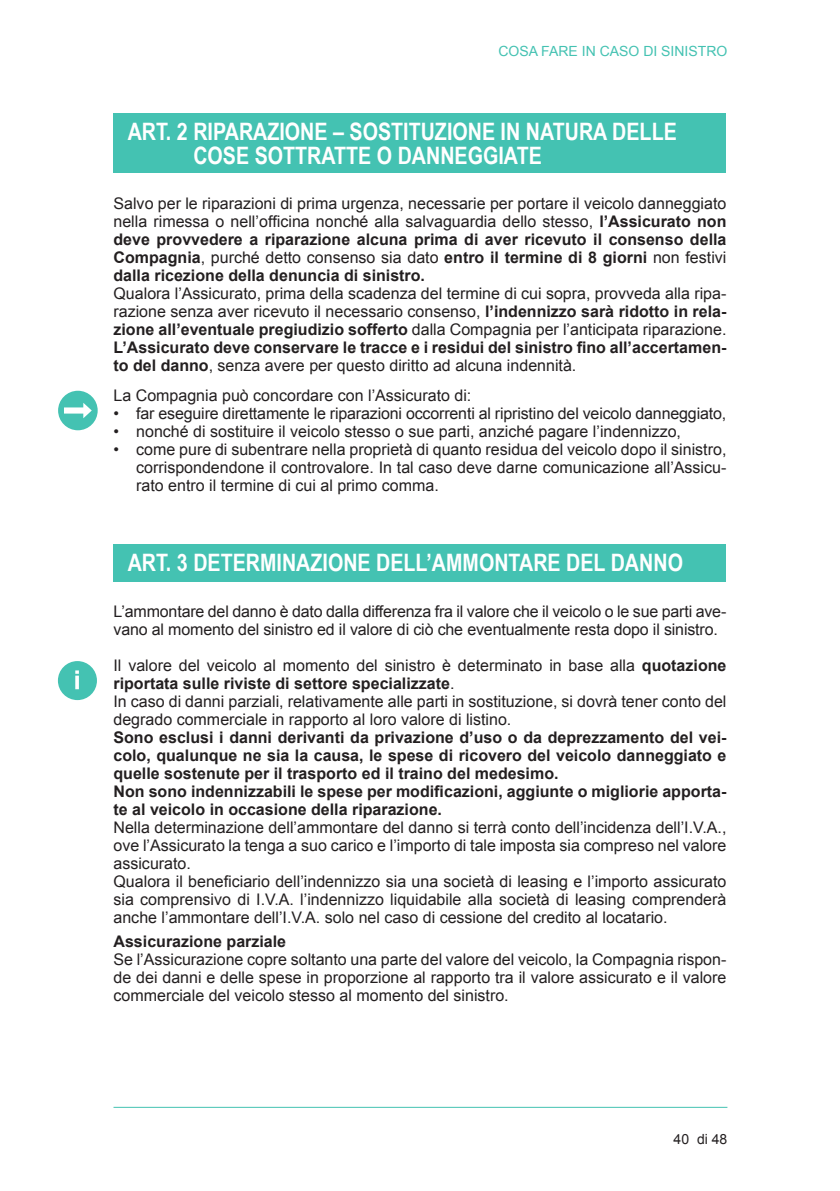
<style>
.page{position:relative;width:840px;height:1191px;background:#fff}
.page>*{position:absolute;margin:0;border:0;box-sizing:border-box;transform-origin:0 0}
.t1{font:700 24px/24px "Arial Narrow";color:#fff}
.t2{font:16px/18px "Arial";color:#231f20;text-align:justify}
.t3{font:700 16px/18px "Arial";color:#231f20}
.t4{font:14px "Arial";color:#44c2b2}
.t5{font:14px "Arial";color:#231f20}
.s1{font-weight:700}
</style>
<div class="page">
<hr style="left:113px;top:1106px;width:614px;height:1px;background:#44c2b2">
<div style="left:113px;top:113px;width:613px;height:60px;background:#44c2b2"></div>
<div style="left:113px;top:543px;width:613px;height:38px;background:#44c2b2"></div>
<div style="left:58px;top:391px;width:40px;height:39px;background:#44c2b2;border-radius:50%"></div>
<svg style="left:64px;top:403px;width:28px;height:15px"></svg>
<div style="left:58px;top:661px;width:39px;height:39px;background:#44c2b2;border-radius:50%"></div>
<svg style="left:75px;top:670px;width:4px;height:4px"></svg>
<svg style="left:75px;top:675px;width:4px;height:14px"></svg>
<p class="t4" style="left:498px;top:42px;width:230px">COSA FARE IN CASO DI SINISTRO</p>
<h1 class="t1" style="left:193px;top:118px;width:484px;text-indent:-66px">ART. 2 RIPARAZIONE – SOSTITUZIONE IN NATURA DELLE<br>COSE SOTTRATTE O DANNEGGIATE</h1>
<p class="t2" style="left:113px;top:195px;width:614px">Salvo per le riparazioni di prima urgenza, necessarie per portare il veicolo danneggiato nella rimessa o nell’officina nonché alla salvaguardia dello stesso, <span class="s1">l’Assicurato non deve provvedere a riparazione alcuna prima di aver ricevuto il consenso della Compagnia</span>, purché detto consenso sia dato <span class="s1">entro il termine di 8 giorni</span> non festivi <span class="s1">dalla ricezione della denuncia di sinistro.</span></p>
<p class="t2" style="left:113px;top:285px;width:614px">Qualora l’Assicurato, prima della scadenza del termine di cui sopra, provveda alla ripa&shy;razione senza aver ricevuto il necessario consenso, <span class="s1">l’indennizzo sarà ridotto in rela&shy;zione all’eventuale pregiudizio sofferto</span> dalla Compagnia per l’anticipata riparazione.<br><span class="s1">L’Assicurato deve conservare le tracce e i residui del sinistro fino all’accertamen&shy;to del danno</span>, senza avere per questo diritto ad alcuna indennità.</p>
<p class="t2" style="left:113px;top:387px;width:359px">La Compagnia può concordare con l’Assicurato di:</p>
<p class="t2" style="left:113px;top:405px;width:614px">• far eseguire direttamente le riparazioni occorrenti al ripristino del veicolo danneggiato,</p>
<p class="t2" style="left:113px;top:423px;width:568px">• nonché di sostituire il veicolo stesso o sue parti, anziché pagare l’indennizzo,</p>
<p class="t2" style="left:136px;top:441px;width:591px;text-indent:-23px">• come pure di subentrare nella proprietà di quanto residua del veicolo dopo il sinistro, corrispondendone il controvalore. In tal caso deve darne comunicazione all’Assicu&shy;rato entro il termine di cui al primo comma.</p>
<h1 class="t1" style="left:128px;top:549px;width:556px">ART. 3 DETERMINAZIONE DELL’AMMONTARE DEL DANNO</h1>
<p class="t2" style="left:113px;top:603px;width:614px">L’ammontare del danno è dato dalla differenza fra il valore che il veicolo o le sue parti ave&shy;vano al momento del sinistro ed il valore di ciò che eventualmente resta dopo il sinistro.</p>
<p class="t2" style="left:113px;top:657px;width:614px;text-align:left">Il valore del veicolo al momento del sinistro è determinato in base alla <span class="s1">quotazione riportata sulle riviste di settore specializzate</span>.<br>In caso di danni parziali, relativamente alle parti in sostituzione, si dovrà tener conto del degrado commerciale in rapporto al loro valore di listino.</p>
<p class="t3" style="left:113px;top:729px;width:614px">Sono esclusi i danni derivanti da privazione d’uso o da deprezzamento del vei&shy;colo, qualunque ne sia la causa, le spese di ricovero del veicolo danneggiato e quelle sostenute per il trasporto ed il traino del medesimo.<br>Non sono indennizzabili le spese per modificazioni, aggiunte o migliorie apporta&shy;te al veicolo in occasione della riparazione.</p>
<p class="t2" style="left:113px;top:819px;width:614px;text-align:left">Nella determinazione dell’ammontare del danno si terrà conto dell’incidenza dell’I.V.A., ove l’Assicurato la tenga a suo carico e l’importo di tale imposta sia compreso nel valore assicurato.<br>Qualora il beneficiario dell’indennizzo sia una società di leasing e l’importo assicurato sia comprensivo di I.V.A. l’indennizzo liquidabile alla società di leasing comprenderà anche l’ammontare dell’I.V.A. solo nel caso di cessione del credito al locatario.</p>
<p class="t3" style="left:113px;top:933px;width:174px">Assicurazione parziale</p>
<p class="t2" style="left:113px;top:950px;width:614px">Se l’Assicurazione copre soltanto una parte del valore del veicolo, la Compagnia rispon&shy;de dei danni e delle spese in proporzione al rapporto tra il valore assicurato e il valore commerciale del veicolo stesso al momento del sinistro.</p>
<p class="t5" style="left:673px;top:1130px;width:55px">40 di 48</p>
</div>
